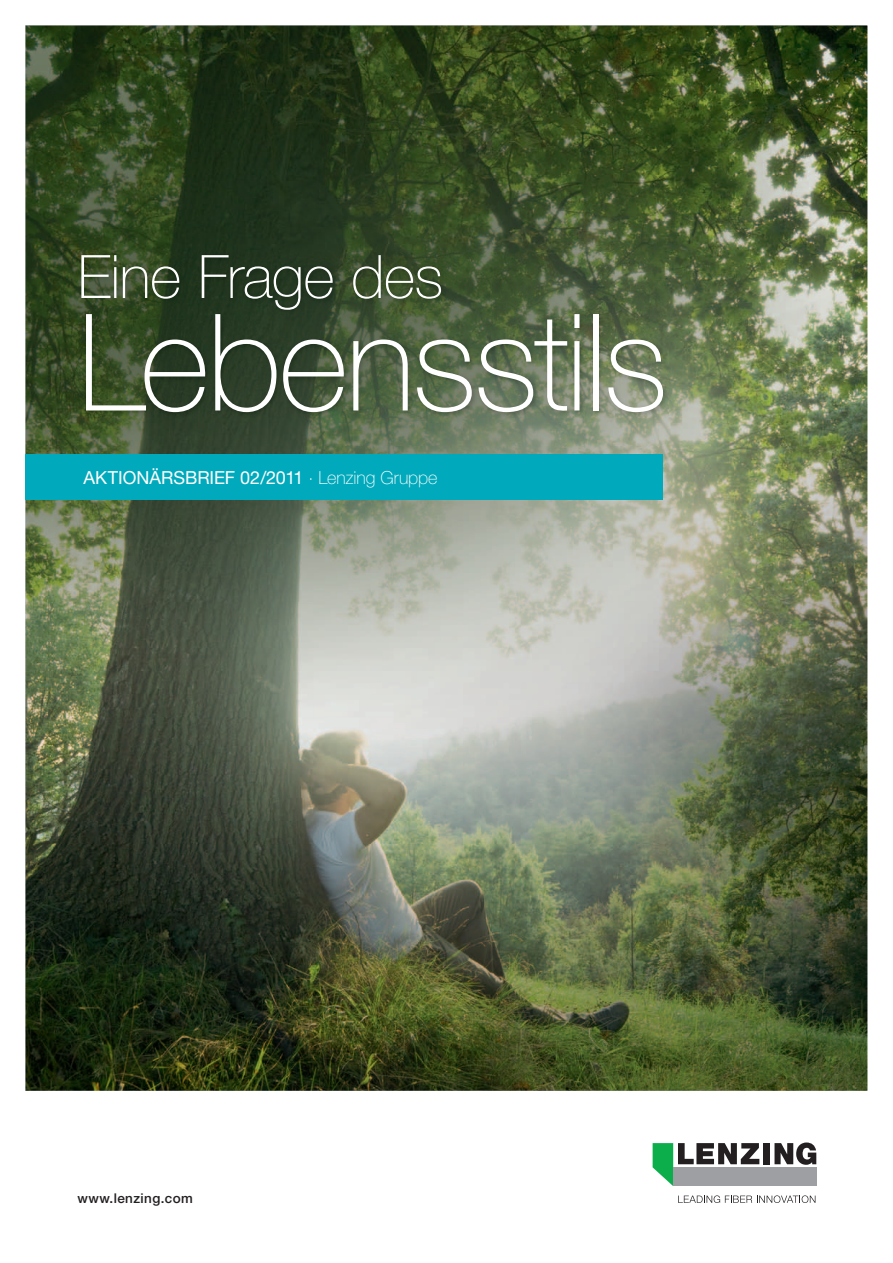
<style>
.page{position:relative;width:893px;height:1263px;background:#fff}
.page>*{position:absolute;margin:0;border:0;box-sizing:border-box;transform-origin:0 0}
.t1{font:100 135px "Helvetica Neue LT Std";letter-spacing:-.025em;color:#fff}
.t2{font:100 60px "Helvetica Neue LT Std";letter-spacing:-.015em;color:#fff}
.t3{font:18px "Helvetica Neue LT Std";color:#fff}
.t4{font:500 13.5px "Helvetica Neue LT Std";letter-spacing:.03em;color:#231f20}
.s1{font-weight:100}
</style>
<div class="page">
<img style="left:26px;top:26px;width:841px;height:1065px">
<svg style="left:653px;top:1143px;width:106px;height:43px"></svg>
<div style="left:763px;top:1143px;width:7px;height:21px;background:#231f20"></div>
<svg style="left:774px;top:1142px;width:42px;height:23px"></svg>
<div style="left:673px;top:1167px;width:143px;height:19px;background:#9d9fa2"></div>
<svg style="left:678px;top:1195px;width:137px;height:8px"></svg>
<div style="left:26px;top:455px;width:637px;height:45px;background:#00aabc"></div>
<img style="left:78px;top:252px;width:591px;height:166px">
<h2 class="t2" style="left:78px;top:242px;width:367px">Eine Frage des</h2>
<h1 class="t1" style="left:78px;top:285px;width:592px">Lebensstils</h1>
<p class="t3" style="left:84px;top:466px;width:356px">AKTIONÄRSBRIEF 02/2011 <sup>.</sup> <span class="s1">Lenzing Gruppe</span></p>
<p class="t4" style="left:78px;top:1190px;width:117px">www.lenzing.com</p>
</div>
